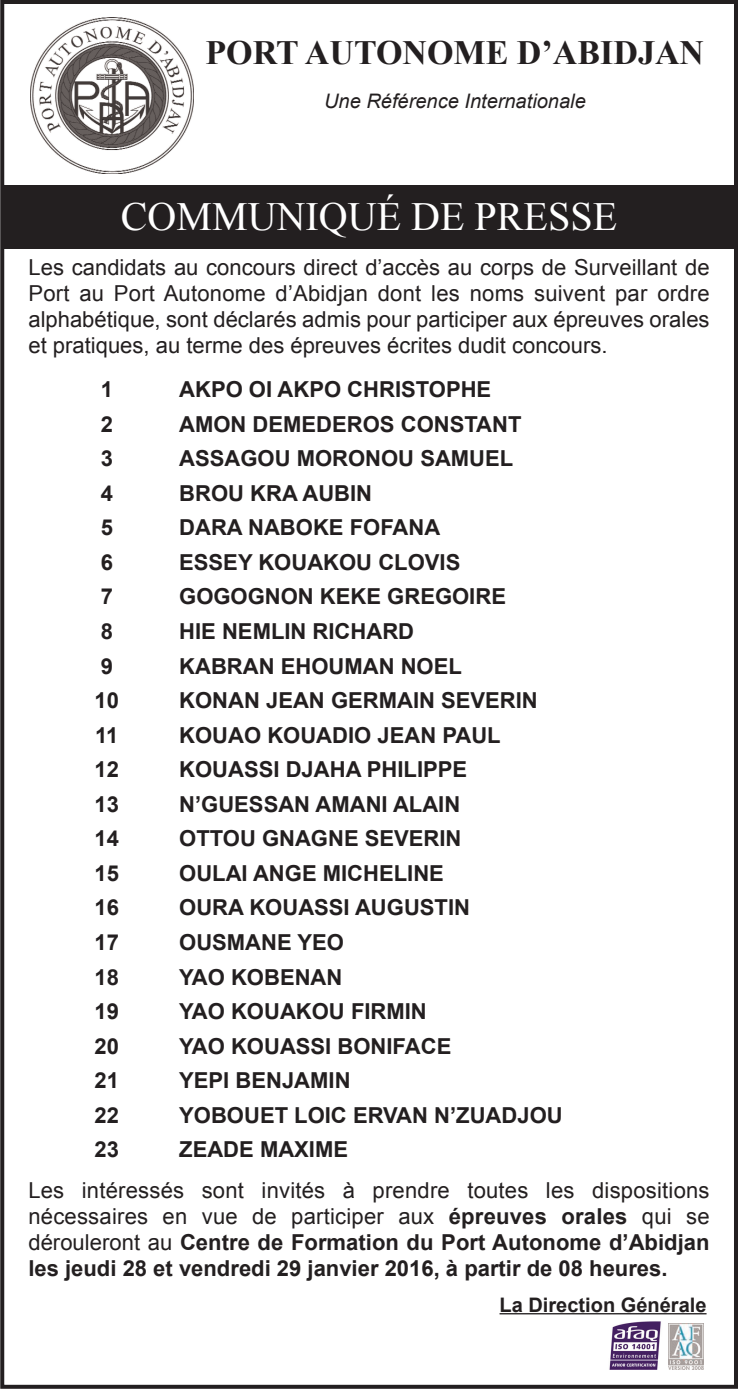
<style>
.page{position:relative;width:738px;height:1389px;background:#fff}
.page>*{position:absolute;margin:0;border:0;box-sizing:border-box;transform-origin:0 0}
.t1{font:40px "Times New Roman";color:#fff}
.t2{font:700 34px "Times New Roman";color:#231f20}
.t3{font:700 22px/26px "Arial";color:#231f20;text-align:justify}
.t4{font:22px/26px "Arial";color:#231f20;text-align:justify}
.t5{font:italic 20px "Arial";color:#231f20}
.t6{font:700 20px "Arial";color:#231f20}
.s1{font-weight:400}
</style>
<div class="page">
<div style="left:0;top:0;width:737px;height:1389px;border:4px solid #231f20"></div>
<div style="left:3px;top:185px;width:732px;height:63px;background:#231f20"></div>
<img style="left:31px;top:18px;width:162px;height:156px">
<svg style="left:669px;top:1323px;width:35px;height:47px"></svg>
<img style="left:668px;top:1323px;width:35px;height:46px">
<hr style="left:499px;top:1313px;width:207px;height:1px;background:#231f20">
<svg style="left:609px;top:1369px;width:49px;height:1px"></svg>
<img style="left:609px;top:1321px;width:52px;height:48px">
<h2 class="t2" style="left:205px;top:34px;width:500px">PORT AUTONOME D’ABIDJAN</h2>
<p class="t5" style="left:324px;top:90px;width:263px">Une Référence Internationale</p>
<h1 class="t1" style="left:121px;top:194px;width:497px">COMMUNIQUé DE PRESSE</h1>
<p class="t4" style="left:28px;top:254px;width:682px">Les candidats au concours direct d’accès au corps de Surveillant de Port au Port Autonome d’Abidjan dont les noms suivent par ordre alphabétique, sont déclarés admis pour participer aux épreuves orales et pratiques, au terme des épreuves écrites dudit concours.</p>
<p class="t3" style="left:101px;top:377px;width:14px">1</p>
<p class="t3" style="left:179px;top:377px;width:313px">AKPO OI AKPO CHRISTOPHE</p>
<p class="t3" style="left:101px;top:411px;width:14px">2</p>
<p class="t3" style="left:179px;top:411px;width:343px">AMON DEMEDEROS CONSTANT</p>
<p class="t3" style="left:101px;top:446px;width:14px">3</p>
<p class="t3" style="left:179px;top:446px;width:335px">ASSAGOU MORONOU SAMUEL</p>
<p class="t3" style="left:101px;top:480px;width:14px">4</p>
<p class="t3" style="left:179px;top:480px;width:194px">BROU KRA AUBIN</p>
<p class="t3" style="left:101px;top:515px;width:14px">5</p>
<p class="t3" style="left:179px;top:515px;width:262px">DARA NABOKE FOFANA</p>
<p class="t3" style="left:101px;top:549px;width:14px">6</p>
<p class="t3" style="left:179px;top:549px;width:282px">ESSEY KOUAKOU CLOVIS</p>
<p class="t3" style="left:101px;top:584px;width:14px">7</p>
<p class="t3" style="left:179px;top:584px;width:328px">GOGOGNON KEKE GREGOIRE</p>
<p class="t3" style="left:101px;top:618px;width:14px">8</p>
<p class="t3" style="left:179px;top:618px;width:236px">HIE NEMLIN RICHARD</p>
<p class="t3" style="left:101px;top:653px;width:14px">9</p>
<p class="t3" style="left:179px;top:653px;width:284px">KABRAN EHOUMAN NOEL</p>
<p class="t3" style="left:94px;top:687px;width:26px">10</p>
<p class="t3" style="left:179px;top:687px;width:360px">KONAN JEAN GERMAIN SEVERIN</p>
<p class="t3" style="left:95px;top:722px;width:25px">11</p>
<p class="t3" style="left:179px;top:722px;width:323px">KOUAO KOUADIO JEAN PAUL</p>
<p class="t3" style="left:94px;top:757px;width:26px">12</p>
<p class="t3" style="left:179px;top:757px;width:289px">KOUASSI DJAHA PHILIPPE</p>
<p class="t3" style="left:94px;top:791px;width:26px">13</p>
<p class="t3" style="left:179px;top:791px;width:282px">N’GUESSAN AMANI ALAIN</p>
<p class="t3" style="left:94px;top:826px;width:26px">14</p>
<p class="t3" style="left:179px;top:826px;width:283px">OTTOU GNAGNE SEVERIN</p>
<p class="t3" style="left:94px;top:860px;width:26px">15</p>
<p class="t3" style="left:179px;top:860px;width:266px">OULAI ANGE MICHELINE</p>
<p class="t3" style="left:94px;top:895px;width:26px">16</p>
<p class="t3" style="left:179px;top:895px;width:292px">OURA KOUASSI AUGUSTIN</p>
<p class="t3" style="left:94px;top:929px;width:26px">17</p>
<p class="t3" style="left:179px;top:929px;width:166px">OUSMANE YEO</p>
<p class="t3" style="left:94px;top:964px;width:26px">18</p>
<p class="t3" style="left:179px;top:964px;width:164px">YAO KOBENAN</p>
<p class="t3" style="left:94px;top:998px;width:26px">19</p>
<p class="t3" style="left:179px;top:998px;width:249px">YAO KOUAKOU FIRMIN</p>
<p class="t3" style="left:94px;top:1033px;width:26px">20</p>
<p class="t3" style="left:179px;top:1033px;width:273px">YAO KOUASSI BONIFACE</p>
<p class="t3" style="left:94px;top:1068px;width:26px">21</p>
<p class="t3" style="left:179px;top:1068px;width:173px">YEPI BENJAMIN</p>
<p class="t3" style="left:94px;top:1102px;width:26px">22</p>
<p class="t3" style="left:179px;top:1102px;width:384px">YOBOUET LOIC ERVAN N’ZUADJOU</p>
<p class="t3" style="left:94px;top:1137px;width:26px">23</p>
<p class="t3" style="left:179px;top:1137px;width:170px">ZEADE MAXIME</p>
<p class="t3" style="left:28px;top:1177px;width:682px"><span class="s1">Les intéressés sont invités à prendre toutes les dispositions nécessaires en vue de participer aux</span> épreuves orales <span class="s1">qui se dérouleront au</span> Centre de Formation du Port Autonome d’Abidjan les jeudi 28 et vendredi 29 janvier 2016, à partir de 08 heures.</p>
<p class="t6" style="left:499px;top:1294px;width:208px">La Direction Générale</p>
</div>
